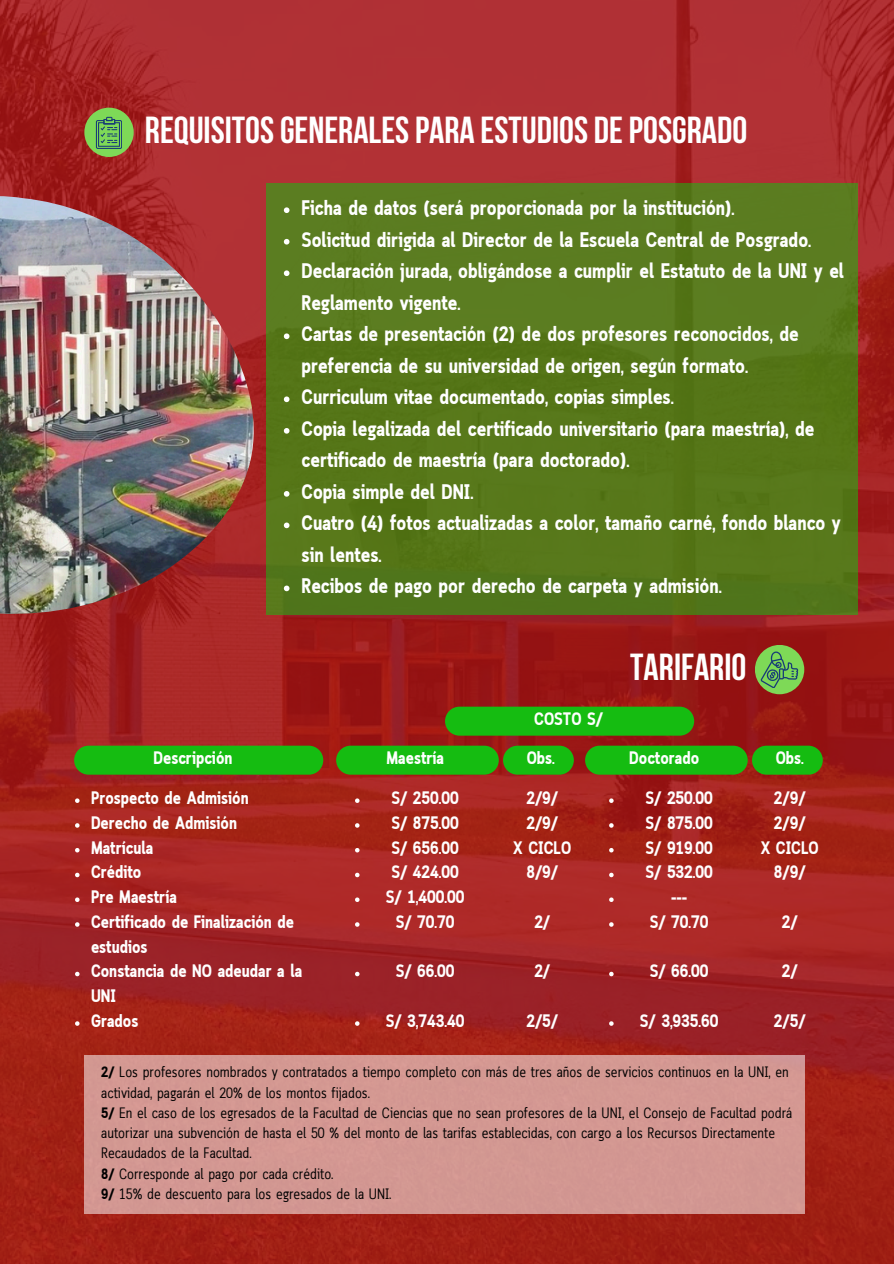
<style>
.page{position:relative;width:894px;height:1264px;background:#fff}
.page>*{position:absolute;margin:0;border:0;box-sizing:border-box;transform-origin:0 0}
.t1{font:700 37.5px "Bebas Neue";color:#fff}
.t2{font:700 21px/31.5px "Cloud Cond";color:#fff}
.t3{font:700 18px/24.8px "Cloud Cond";color:#fff}
.t4{font:15px/20.2px "Cloud Cond";color:#000}
.s1{font-weight:700}
</style>
<div class="page">
<img style="left:0;top:0;width:893px;height:1263px">
<div style="left:84px;top:1055px;width:720px;height:159px;background:#d39792"></div>
<div style="left:84px;top:108px;width:50px;height:49px;background:#7ed957;border-radius:50%"></div>
<svg style="left:96px;top:117px;width:26px;height:32px"></svg>
<div style="left:754px;top:645px;width:50px;height:49px;background:#7ed957;border-radius:50%"></div>
<svg style="left:760px;top:650px;width:38px;height:38px"></svg>
<div style="left:74px;top:745px;width:249px;height:29px;background:#15bc11;border-radius:14px"></div>
<div style="left:445px;top:706px;width:249px;height:29px;background:#15bc11;border-radius:14px"></div>
<div style="left:336px;top:745px;width:162px;height:29px;background:#15bc11;border-radius:14px"></div>
<div style="left:503px;top:745px;width:70px;height:29px;background:#15bc11;border-radius:14px"></div>
<img style="left:0;top:196px;width:254px;height:417px">
<div style="left:266px;top:183px;width:591px;height:431px;background:#58781b"></div>
<div style="left:585px;top:745px;width:162px;height:29px;background:#15bc11;border-radius:14px"></div>
<div style="left:751px;top:745px;width:71px;height:29px;background:#15bc11;border-radius:14px"></div>
<svg style="left:284px;top:207px;width:5px;height:6px"></svg>
<svg style="left:284px;top:239px;width:5px;height:5px"></svg>
<svg style="left:284px;top:270px;width:5px;height:6px"></svg>
<svg style="left:284px;top:333px;width:5px;height:6px"></svg>
<svg style="left:284px;top:396px;width:5px;height:6px"></svg>
<svg style="left:284px;top:428px;width:5px;height:5px"></svg>
<svg style="left:284px;top:491px;width:5px;height:5px"></svg>
<svg style="left:284px;top:522px;width:5px;height:6px"></svg>
<svg style="left:284px;top:585px;width:5px;height:6px"></svg>
<svg style="left:75px;top:798px;width:4px;height:5px"></svg>
<svg style="left:75px;top:823px;width:4px;height:4px"></svg>
<svg style="left:75px;top:848px;width:4px;height:4px"></svg>
<svg style="left:75px;top:872px;width:4px;height:5px"></svg>
<svg style="left:75px;top:897px;width:4px;height:5px"></svg>
<svg style="left:75px;top:922px;width:4px;height:4px"></svg>
<svg style="left:75px;top:971px;width:4px;height:5px"></svg>
<svg style="left:75px;top:1021px;width:4px;height:4px"></svg>
<svg style="left:355px;top:798px;width:4px;height:5px"></svg>
<svg style="left:355px;top:823px;width:4px;height:4px"></svg>
<svg style="left:355px;top:848px;width:4px;height:4px"></svg>
<svg style="left:355px;top:872px;width:4px;height:5px"></svg>
<svg style="left:355px;top:897px;width:4px;height:5px"></svg>
<svg style="left:355px;top:922px;width:4px;height:4px"></svg>
<svg style="left:355px;top:971px;width:4px;height:5px"></svg>
<svg style="left:355px;top:1021px;width:4px;height:4px"></svg>
<svg style="left:609px;top:798px;width:4px;height:5px"></svg>
<svg style="left:609px;top:823px;width:4px;height:4px"></svg>
<svg style="left:609px;top:848px;width:4px;height:4px"></svg>
<svg style="left:609px;top:872px;width:4px;height:5px"></svg>
<svg style="left:609px;top:897px;width:4px;height:5px"></svg>
<svg style="left:609px;top:922px;width:4px;height:4px"></svg>
<svg style="left:609px;top:971px;width:4px;height:5px"></svg>
<svg style="left:609px;top:1021px;width:4px;height:4px"></svg>
<p class="t1" style="left:145px;top:115px;width:603px">REQUISITOSGENERALESPARA ESTUDIOS DEPOSGRADO</p>
<p class="t2" style="left:301px;top:194px;width:434px">Ficha de datos (será proporcionada por la institución).</p>
<h2 class="t2" style="left:301px;top:225px;width:511px">Solicitud dirigida al Director de la Escuela Central de Posgrado.</h2>
<p class="t2" style="left:301px;top:257px;width:544px">Declaración jurada, obligándose a cumplir el Estatuto de la UNI y el<br>Reglamento vigente.</p>
<p class="t2" style="left:301px;top:320px;width:498px">Cartas de presentación (2) de dos profesores reconocidos, de preferencia de su universidad de origen, según formato.</p>
<p class="t2" style="left:301px;top:383px;width:373px">Curriculum vitae documentado, copias simples.</p>
<p class="t2" style="left:301px;top:414px;width:514px">Copia legalizada del certificado universitario (para maestría), de certificado de maestría (para doctorado).</p>
<p class="t2" style="left:301px;top:477px;width:173px">Copia simple del DNI.</p>
<p class="t2" style="left:301px;top:509px;width:540px">Cuatro (4) fotos actualizadas a color, tamaño carné, fondo blanco y sin lentes.</p>
<p class="t2" style="left:301px;top:572px;width:421px">Recibos de pago por derecho de carpeta y admisión.</p>
<p class="t3" style="left:534px;top:707px;width:70px">COSTO S/</p>
<p class="t1" style="left:630px;top:652px;width:118px">TARIFARIO</p>
<h5 class="t3" style="left:153px;top:746px;width:80px">Descripción</h5>
<h1 class="t3" style="left:386px;top:746px;width:59px">Maestría</h1>
<p class="t3" style="left:526px;top:746px;width:30px">Obs.</p>
<h4 class="t3" style="left:629px;top:746px;width:71px">Doctorado</h4>
<h5 class="t3" style="left:775px;top:746px;width:30px">Obs.</h5>
<h5 class="t3" style="left:91px;top:787px;width:159px">Prospecto de Admisión</h5>
<h5 class="t3" style="left:91px;top:811px;width:147px">Derecho de Admisión</h5>
<h5 class="t3" style="left:91px;top:836px;width:64px">Matrícula</h5>
<p class="t3" style="left:91px;top:861px;width:52px">Crédito</p>
<p class="t3" style="left:91px;top:886px;width:87px">Pre Maestría</p>
<p class="t3" style="left:91px;top:910px;width:204px">Certificado de Finalización de estudios</p>
<p class="t3" style="left:91px;top:960px;width:213px">Constancia de NO adeudar a la<br>UNI</p>
<p class="t3" style="left:91px;top:1009px;width:49px">Grados</p>
<p class="t3" style="left:760px;top:787px;width:60px;text-align:center">2/9/<br>2/9/<br>X CICLO<br>8/9/</p>
<p class="t3" style="left:781px;top:910px;width:17px">2/</p>
<p class="t3" style="left:781px;top:960px;width:17px">2/</p>
<h4 class="t3" style="left:773px;top:1009px;width:33px">2/5/</h4>
<h5 class="t4" style="left:101px;top:1063px;width:689px"><span class="s1">2/</span> Los profesores nombrados y contratados a tiempo completo con más de tres años de servicios continuos en la UNI, en actividad, pagarán el 20% de los montos fijados.</h5>
<h5 class="t4" style="left:101px;top:1103px;width:692px"><span class="s1">5/</span> En el caso de los egresados de la Facultad de Ciencias que no sean profesores de la UNI, el Consejo de Facultad podrá autorizar una subvención de hasta el 50 % del monto de las tarifas establecidas, con cargo a los Recursos Directamente<br>Recaudados de la Facultad.</h5>
<p class="t4" style="left:101px;top:1164px;width:234px"><span class="s1">8/</span> Corresponde al pago por cada crédito.</p>
<p class="t4" style="left:101px;top:1184px;width:292px"><span class="s1">9/</span> 15% de descuento para los egresados de la UNI.</p>
<p class="t3" style="left:391px;top:787px;width:69px">S/ 250.00</p>
<p class="t3" style="left:391px;top:811px;width:69px">S/ 875.00</p>
<p class="t3" style="left:391px;top:836px;width:69px">S/ 656.00</p>
<p class="t3" style="left:391px;top:861px;width:69px">S/ 424.00</p>
<p class="t3" style="left:385px;top:886px;width:80px">S/ 1,400.00</p>
<p class="t3" style="left:395px;top:910px;width:60px">S/ 70.70</p>
<p class="t3" style="left:395px;top:960px;width:60px">S/ 66.00</p>
<p class="t3" style="left:385px;top:1009px;width:80px">S/ 3,743.40</p>
<p class="t3" style="left:513px;top:787px;width:60px;text-align:center">2/9/<br>2/9/<br>X CICLO<br>8/9/</p>
<p class="t3" style="left:534px;top:910px;width:17px">2/</p>
<p class="t3" style="left:534px;top:960px;width:17px">2/</p>
<h4 class="t3" style="left:526px;top:1009px;width:33px">2/5/</h4>
<h5 class="t3" style="left:645px;top:787px;width:69px">S/ 250.00</h5>
<h5 class="t3" style="left:645px;top:811px;width:69px">S/ 875.00</h5>
<p class="t3" style="left:645px;top:836px;width:69px">S/ 919.00</p>
<p class="t3" style="left:645px;top:861px;width:69px">S/ 532.00</p>
<p class="t3" style="left:670px;top:886px;width:18px">---</p>
<p class="t3" style="left:649px;top:910px;width:60px">S/ 70.70</p>
<p class="t3" style="left:649px;top:960px;width:60px">S/ 66.00</p>
<p class="t3" style="left:639px;top:1009px;width:80px">S/ 3,935.60</p>
</div>
